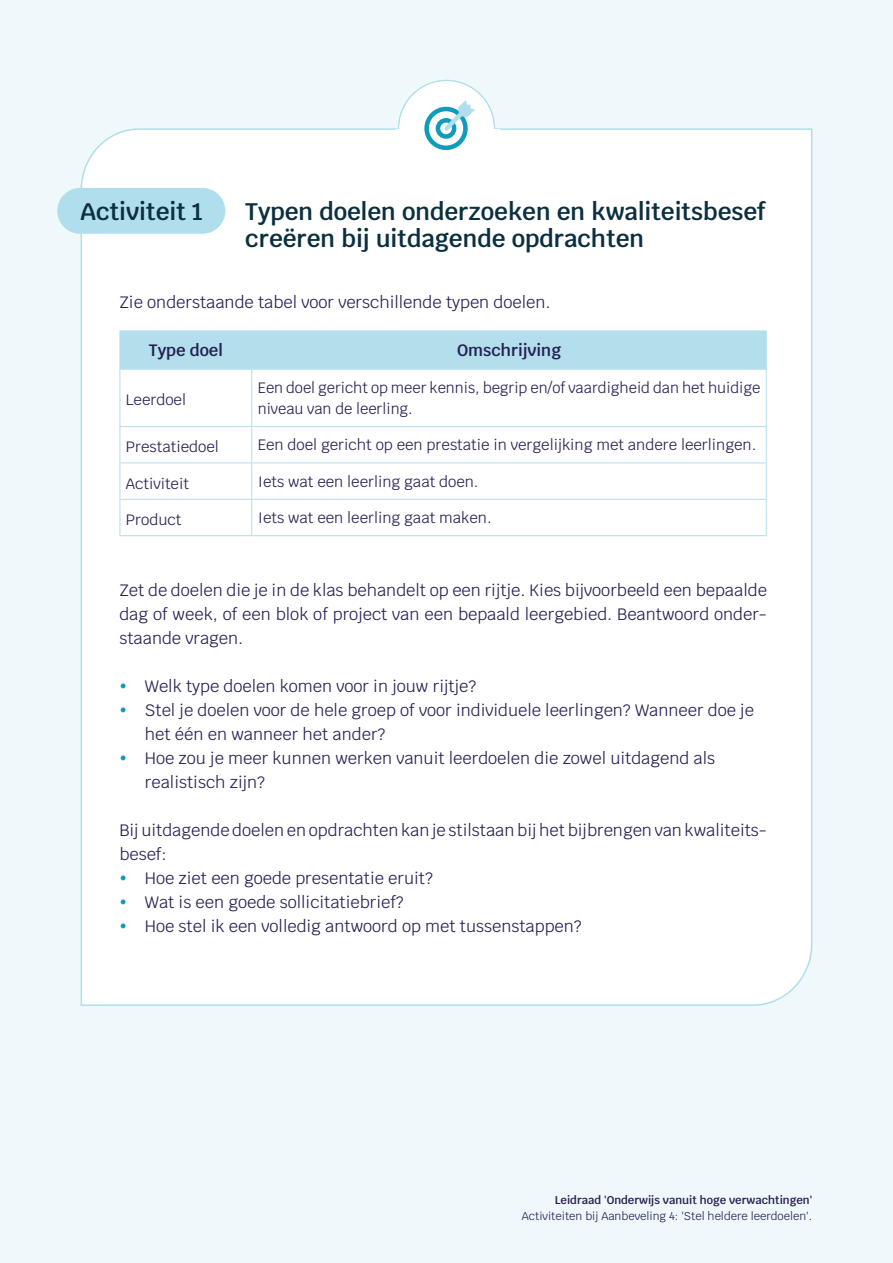
<style>
.page{position:relative;width:893px;height:1263px;background:#eff8fb}
.page>*{position:absolute;margin:0;border:0;box-sizing:border-box;transform-origin:0 0}
.t1{font:600 24px/27px "Krub";color:#0b2f40}
.t2{font:16.5px/24px "Krub";color:#262052;text-align:justify}
.t3{font:600 16.5px "Krub";color:#262052}
.t4{font:15px/21px "Krub";color:#262052}
.t5{font:11.25px "Krub";color:#262052}
.t6{font:600 11.25px "Krub";color:#262052}
</style>
<div class="page">
<div style="left:80px;top:128px;width:733px;height:878px;background:#fff"></div>
<div style="left:57px;top:188px;width:168px;height:46px;background:#b0deec;border-radius:23px"></div>
<div style="left:399px;top:81px;width:95px;height:94px;background:#fff;border-radius:50%"></div>
<div style="left:396px;top:130px;width:103px;height:19px;background:#fff"></div>
<div style="left:120px;top:331px;width:646px;height:38px;background:#b3dfec"></div>
<hr style="left:119px;top:330px;width:133px;height:1px;background:#b6e0ec">
<hr style="left:119px;top:331px;width:1px;height:38px;background:#b6e0ec">
<hr style="left:252px;top:330px;width:515px;height:1px;background:#b6e0ec">
<hr style="left:251px;top:331px;width:1px;height:38px;background:#b6e0ec">
<hr style="left:766px;top:331px;width:1px;height:38px;background:#b6e0ec">
<hr style="left:119px;top:369px;width:133px;height:1px;background:#b6e0ec">
<hr style="left:119px;top:370px;width:1px;height:56px;background:#b6e0ec">
<hr style="left:252px;top:369px;width:515px;height:1px;background:#b6e0ec">
<hr style="left:251px;top:370px;width:1px;height:56px;background:#b6e0ec">
<hr style="left:766px;top:370px;width:1px;height:56px;background:#b6e0ec">
<hr style="left:119px;top:463px;width:1px;height:36px;background:#b6e0ec">
<hr style="left:251px;top:463px;width:1px;height:36px;background:#b6e0ec">
<hr style="left:766px;top:463px;width:1px;height:36px;background:#b6e0ec">
<hr style="left:119px;top:499px;width:133px;height:1px;background:#b6e0ec">
<hr style="left:119px;top:500px;width:1px;height:35px;background:#b6e0ec">
<hr style="left:252px;top:499px;width:515px;height:1px;background:#b6e0ec">
<hr style="left:251px;top:500px;width:1px;height:35px;background:#b6e0ec">
<hr style="left:766px;top:500px;width:1px;height:35px;background:#b6e0ec">
<hr style="left:119px;top:535px;width:133px;height:1px;background:#b6e0ec">
<hr style="left:252px;top:535px;width:515px;height:1px;background:#b6e0ec">
<hr style="left:119px;top:426px;width:133px;height:1px;background:#b6e0ec">
<hr style="left:119px;top:427px;width:1px;height:35px;background:#b6e0ec">
<hr style="left:252px;top:426px;width:515px;height:1px;background:#b6e0ec">
<hr style="left:251px;top:427px;width:1px;height:35px;background:#b6e0ec">
<hr style="left:766px;top:427px;width:1px;height:35px;background:#b6e0ec">
<hr style="left:119px;top:462px;width:133px;height:1px;background:#b6e0ec">
<hr style="left:252px;top:462px;width:515px;height:1px;background:#b6e0ec">
<svg style="left:397px;top:79px;width:99px;height:76px"></svg>
<svg style="left:121px;top:684px;width:5px;height:4px"></svg>
<svg style="left:121px;top:708px;width:5px;height:4px"></svg>
<svg style="left:121px;top:756px;width:5px;height:4px"></svg>
<svg style="left:121px;top:876px;width:5px;height:5px"></svg>
<svg style="left:121px;top:900px;width:5px;height:5px"></svg>
<svg style="left:121px;top:924px;width:5px;height:5px"></svg>
<h1 class="t1" style="left:81px;top:198px;width:124px">Activiteit 1</h1>
<h1 class="t1" style="left:245px;top:198px;width:522px">Typen doelen onderzoeken en kwaliteitsbesef creëren bij uitdagende opdrachten</h1>
<p class="t2" style="left:119px;top:290px;width:433px">Zie onderstaande tabel voor verschillende typen doelen.</p>
<p class="t3" style="left:149px;top:341px;width:75px">Type doel</p>
<p class="t3" style="left:457px;top:341px;width:106px">Omschrijving</p>
<p class="t4" style="left:126px;top:390px;width:62px">Leerdoel</p>
<p class="t4" style="left:258px;top:377px;width:504px">Een doel gericht op meer kennis, begrip en/of vaardigheid dan het huidige niveau van de leerling.</p>
<p class="t4" style="left:126px;top:436px;width:94px">Prestatiedoel</p>
<p class="t4" style="left:258px;top:434px;width:500px">Een doel gericht op een prestatie in vergelijking met andere leerlingen.</p>
<p class="t4" style="left:126px;top:473px;width:65px">Activiteit</p>
<p class="t4" style="left:258px;top:471px;width:222px">Iets wat een leerling gaat doen.</p>
<p class="t4" style="left:126px;top:509px;width:57px">Product</p>
<p class="t4" style="left:258px;top:507px;width:235px">Iets wat een leerling gaat maken.</p>
<p class="t2" style="left:119px;top:578px;width:649px">Zet de doelen die je in de klas behandelt op een rijtje. Kies bijvoorbeeld een bepaalde dag of week, of een blok of project van een bepaald leergebied. Beantwoord onder&shy;staande vragen.</p>
<p class="t2" style="left:145px;top:674px;width:611px;text-align:left">Welk type doelen komen voor in jouw rijtje?<br>Stel je doelen voor de hele groep of voor individuele leerlingen? Wanneer doe je het één en wanneer het ander?<br>Hoe zou je meer kunnen werken vanuit leerdoelen die zowel uitdagend als realistisch zijn?</p>
<p class="t2" style="left:119px;top:818px;width:649px">Bij uitdagende doelen en opdrachten kan je stilstaan bij het bijbrengen van kwaliteits-</p>
<p class="t2" style="left:119px;top:842px;width:49px">besef:</p>
<p class="t2" style="left:145px;top:866px;width:290px">Hoe ziet een goede presentatie eruit?</p>
<p class="t2" style="left:145px;top:890px;width:260px">Wat is een goede sollicitatiebrief?</p>
<p class="t2" style="left:145px;top:914px;width:438px">Hoe stel ik een volledig antwoord op met tussenstappen?</p>
<p class="t6" style="left:555px;top:1193px;width:259px">Leidraad 'Onderwijs vanuit hoge verwachtingen'</p>
<p class="t5" style="left:522px;top:1207px;width:292px">Activiteiten bij Aanbeveling 4: 'Stel heldere leerdoelen'.</p>
</div>
